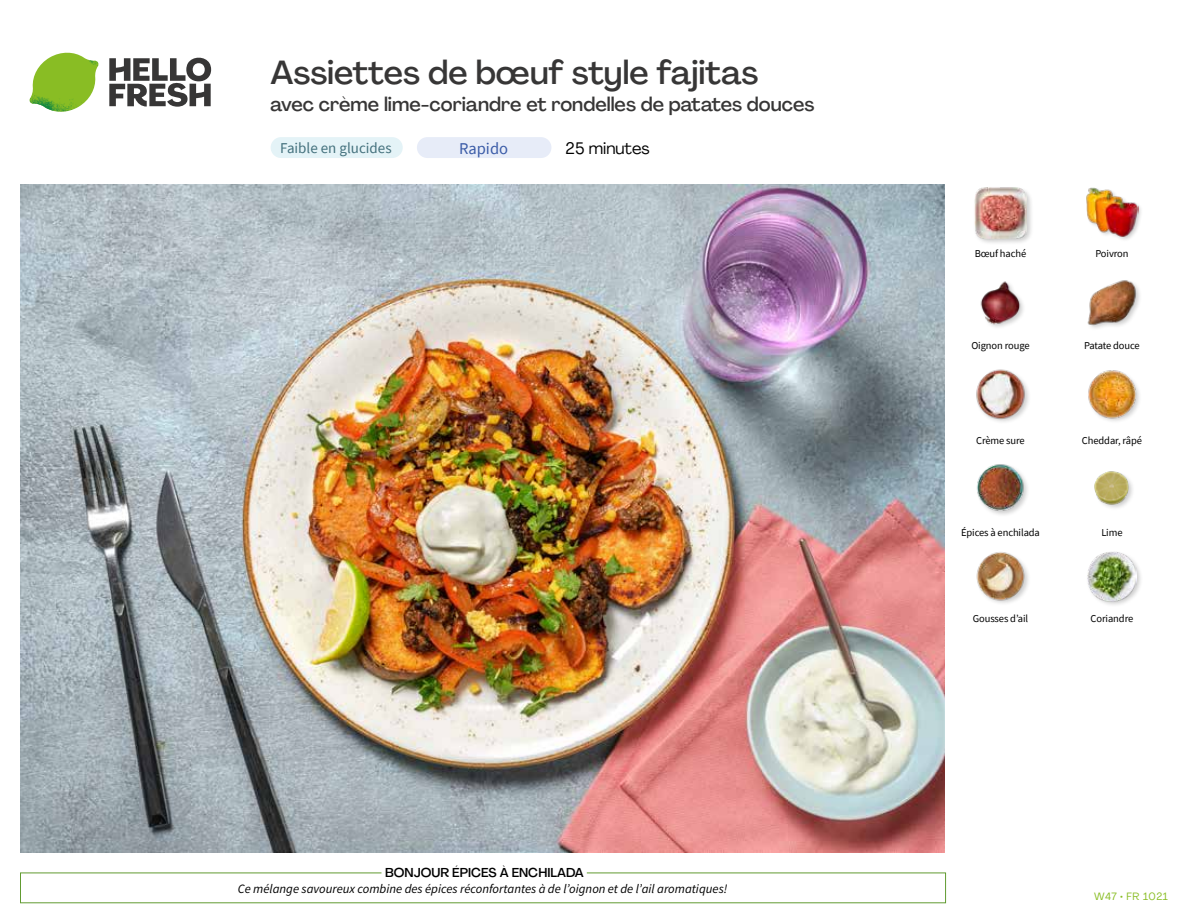
<style>
.page{position:relative;width:1188px;height:918px;background:#fff}
.page>*{position:absolute;margin:0;border:0;box-sizing:border-box;transform-origin:0 0}
.t1{font:500 33px "Agrandir";letter-spacing:-.005em;color:#373636}
.t2{font:500 19.5px "Agrandir";color:#373636}
.t3{font:16.5px "Agrandir";color:#000}
.t4{font:16.5px "Source Sans Pro";color:#3a5ba7}
.t5{font:15px "Source Sans Pro";color:#43707c}
.t6{font:italic 12.75px "Source Sans Pro";color:#000}
.t7{font:500 12.75px "Agrandir";color:#000}
.t8{font:10.5px "Source Sans Pro";letter-spacing:-.01em;color:#000}
.t9{font:10.5px "Agrandir";letter-spacing:.05em;color:#89bd24}
</style>
<div class="page">
<svg style="left:109px;top:57px;width:102px;height:50px"></svg>
<svg style="left:34px;top:53px;width:62px;height:40px"></svg>
<img style="left:67px;top:53px;width:32px;height:26px">
<img style="left:33px;top:75px;width:59px;height:11px">
<img style="left:29px;top:79px;width:61px;height:33px">
<img style="left:65px;top:86px;width:27px;height:25px">
<img style="left:21px;top:184px;width:924px;height:668px">
<div style="left:417px;top:137px;width:134px;height:21px;background:#e7ecf8;border-radius:10px"></div>
<div style="left:271px;top:137px;width:132px;height:21px;background:#e4f3f7;border-radius:10px"></div>
<div style="left:1085px;top:551px;width:59px;height:57px;background:#000;opacity:.2"></div>
<img style="left:1087px;top:551px;width:50px;height:50px">
<img style="left:976px;top:552px;width:53px;height:51px">
<div style="left:1093px;top:470px;width:43px;height:41px;background:#000;opacity:.2"></div>
<img style="left:1093px;top:470px;width:38px;height:36px">
<img style="left:976px;top:464px;width:52px;height:51px">
<img style="left:1088px;top:370px;width:51px;height:51px">
<img style="left:976px;top:369px;width:53px;height:53px">
<img style="left:1087px;top:280px;width:53px;height:48px">
<img style="left:980px;top:281px;width:43px;height:46px">
<div style="left:1086px;top:187px;width:57px;height:55px;background:#000;opacity:.2"></div>
<img style="left:1086px;top:187px;width:52px;height:50px">
<div style="left:973px;top:186px;width:61px;height:60px;background:#000;opacity:.2"></div>
<img style="left:974px;top:187px;width:53px;height:53px">
<h1 class="t1" style="left:271px;top:52px;width:489px">Assiettes de bœuf style fajitas</h1>
<h2 class="t2" style="left:271px;top:92px;width:545px">avec crème lime-coriandre et rondelles de patates douces</h2>
<h3 class="t5" style="left:280px;top:139px;width:113px">Faible en glucides</h3>
<h3 class="t3" style="left:566px;top:138px;width:86px">25 minutes</h3>
<h3 class="t4" style="left:459px;top:138px;width:50px">Rapido</h3>
<p class="t7" style="left:385px;top:864px;width:200px">BONJOUR ÉPICES À ENCHILADA</p>
<p class="t6" style="left:238px;top:881px;width:491px">Ce mélange savoureux combine des épices réconfortantes à de l’oignon et de l’ail aromatiques!</p>
<p class="t8" style="left:975px;top:246px;width:53px">Bœuf haché</p>
<p class="t8" style="left:1095px;top:246px;width:35px">Poivron</p>
<p class="t8" style="left:971px;top:339px;width:60px">Oignon rouge</p>
<p class="t8" style="left:1084px;top:339px;width:57px">Patate douce</p>
<p class="t8" style="left:976px;top:434px;width:50px">Crème sure</p>
<p class="t8" style="left:1082px;top:434px;width:62px">Cheddar, râpé</p>
<p class="t8" style="left:961px;top:526px;width:80px">Épices à enchilada</p>
<p class="t8" style="left:1101px;top:526px;width:23px">Lime</p>
<p class="t8" style="left:973px;top:611px;width:57px">Gousses d’ail</p>
<p class="t8" style="left:1091px;top:611px;width:44px">Coriandre</p>
<p class="t9" style="left:1094px;top:890px;width:75px">W47 • FR 1021</p>
</div>
